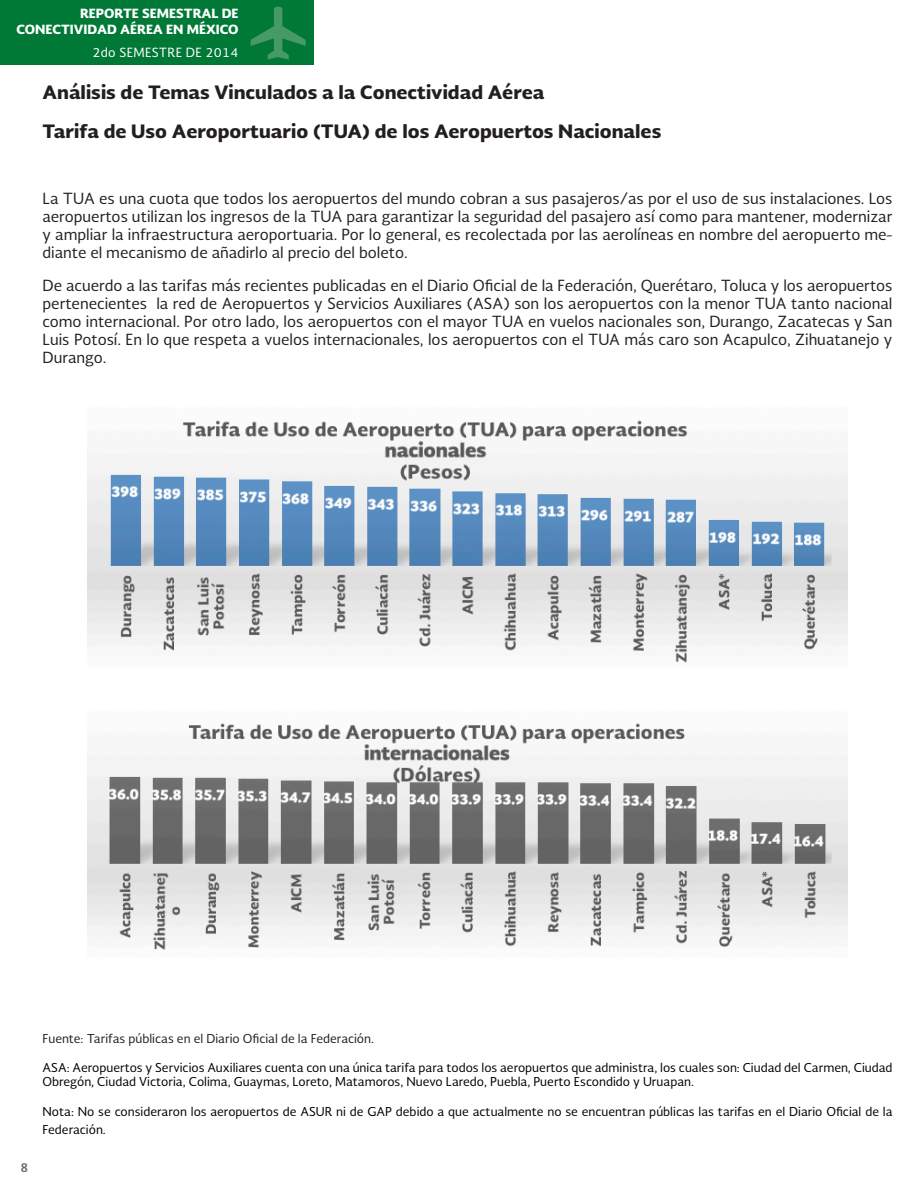
<style>
.page{position:relative;width:918px;height:1188px;background:#fff}
.page>*{position:absolute;margin:0;border:0;box-sizing:border-box;transform-origin:0 0}
.Heading_2{font:900 18px "Soberana Sans";color:#231f20}
.Heading_1{font:900 18px "Soberana Sans";color:#231f20}
.t1{font:15px/18px "Soberana Sans";color:#231f20;text-align:justify}
.t2{font:900 12.45px/15.6px "Soberana Sans";color:#fff;text-align:right}
.t3{font:12.45px "Soberana Sans";letter-spacing:.02em;color:#fff}
.t4{font:12px/14.4px "Soberana Sans";color:#000}
.t5{font:12px "Soberana Sans";color:#231f20}
.t6{font:700 12px "Soberana Sans";color:#63656a}
</style>
<div class="page">
<div style="left:0;top:0;width:313px;height:65px;background:#007836"></div>
<svg style="left:251px;top:6px;width:55px;height:54px"></svg>
<img style="left:87px;top:723px;width:761px;height:227px">
<img style="left:87px;top:420px;width:761px;height:243px">
<p class="t2" style="left:16px;top:5px;width:224px">REPORTE SEMESTRAL DE<br>CONECTIVIDAD AÉREA EN MÉXICO</p>
<p class="t3" style="left:92px;top:45px;width:148px">2do SEMESTRE DE 2014</p>
<p class="Heading_1" style="left:43px;top:80px;width:504px">Análisis de Temas Vinculados a la Conectividad Aérea</p>
<p class="Heading_2" style="left:43px;top:119px;width:620px">Tarifa de Uso Aeroportuario (TUA) de los Aeropuertos Nacionales</p>
<p class="t1" style="left:43px;top:189px;width:852px">La TUA es una cuota que todos los aeropuertos del mundo cobran a sus pasajeros/as por el uso de sus instalaciones. Los aeropuertos utilizan los ingresos de la TUA para garantizar la seguridad del pasajero así como para mantener, modernizar y ampliar la infraestructura aeroportuaria. Por lo general, es recolectada por las aerolíneas en nombre del aeropuerto me&shy;diante el mecanismo de añadirlo al precio del boleto.</p>
<p class="t1" style="left:43px;top:276px;width:852px">De acuerdo a las tarifas más recientes publicadas en el Diario Oficial de la Federación, Querétaro, Toluca y los aeropuertos pertenecientes la red de Aeropuertos y Servicios Auxiliares (ASA) son los aeropuertos con la menor TUA tanto nacional como internacional. Por otro lado, los aeropuertos con el mayor TUA en vuelos nacionales son, Durango, Zacatecas y San Luis Potosí. En lo que respeta a vuelos internacionales, los aeropuertos con el TUA más caro son Acapulco, Zihuatanejo y Durango.</p>
<p class="t6" style="left:20px;top:1159px;width:9px">8</p>
<p class="t5" style="left:43px;top:1030px;width:333px">Fuente: Tarifas públicas en el Diario Oficial de la Federación.</p>
<p class="t4" style="left:43px;top:1060px;width:851px">ASA: Aeropuertos y Servicios Auxiliares cuenta con una única tarifa para todos los aeropuertos que administra, los cuales son: Ciudad del Carmen, Ciudad<br>Obregón, Ciudad Victoria, Colima, Guaymas, Loreto, Matamoros, Nuevo Laredo, Puebla, Puerto Escondido y Uruapan.</p>
<p class="t4" style="left:43px;top:1102px;width:852px;line-height:18px">Nota: No se consideraron los aeropuertos de ASUR ni de GAP debido a que actualmente no se encuentran públicas las tarifas en el Diario Oficial de la<br>Federación.</p>
</div>
